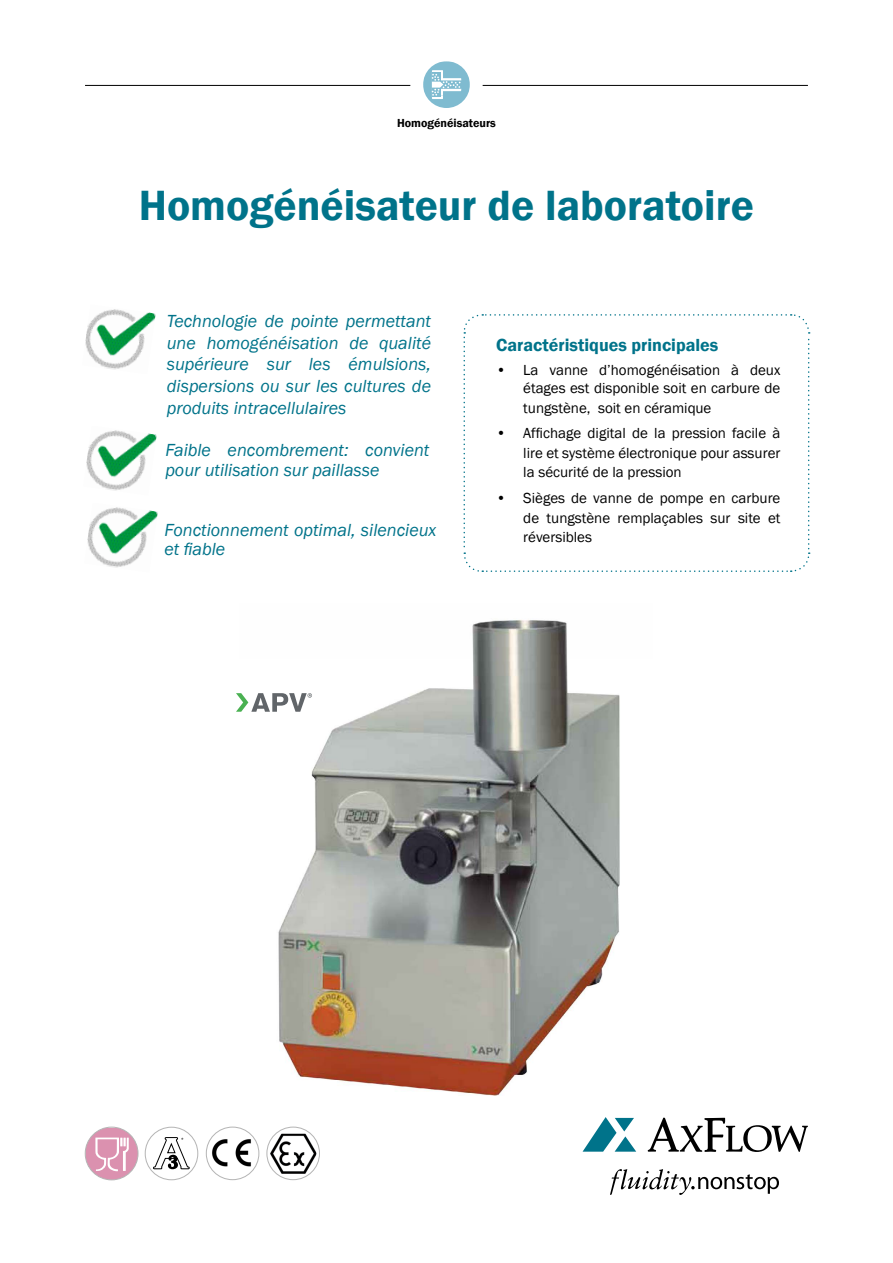
<style>
.page{position:relative;width:893px;height:1263px;background:#fff}
.page>*{position:absolute;margin:0;border:0;box-sizing:border-box;transform-origin:0 0}
.t1{font:600 43.5px "Franklin Gothic";color:#00738a}
.t2{font:italic 18px/21.6px "Franklin Gothic";color:#00738a}
.t3{font:600 18px "Franklin Gothic";color:#00738a}
.t4{font:15px/19.5px "Franklin Gothic";color:#000;text-align:justify}
.t5{font:600 12px "Franklin Gothic";color:#000}
</style>
<div class="page">
<img style="left:278px;top:620px;width:342px;height:476px">
<hr style="left:483px;top:85px;width:325px;height:1px;background:#000">
<hr style="left:85px;top:85px;width:325px;height:1px;background:#000">
<svg style="left:423px;top:61px;width:47px;height:47px"></svg>
<div style="left:440px;top:80px;width:22px;height:9px;background:#7fbbd0"></div>
<svg style="left:432px;top:70px;width:29px;height:29px"></svg>
<svg style="left:583px;top:1117px;width:53px;height:35px"></svg>
<svg style="left:648px;top:1117px;width:160px;height:35px"></svg>
<svg style="left:610px;top:1169px;width:169px;height:26px"></svg>
<svg style="left:85px;top:1127px;width:53px;height:53px"></svg>
<div style="left:85px;top:1127px;width:53px;height:53px;border:1px solid #b4b4b4;border-radius:50%"></div>
<svg style="left:153px;top:1137px;width:37px;height:32px"></svg>
<div style="left:145px;top:1127px;width:53px;height:53px;border:1px solid #b4b4b4;border-radius:50%"></div>
<img style="left:208px;top:1135px;width:51px;height:38px">
<div style="left:206px;top:1127px;width:53px;height:53px;border:1px solid #b4b4b4;border-radius:50%"></div>
<img style="left:270px;top:1134px;width:46px;height:40px">
<div style="left:267px;top:1127px;width:53px;height:53px;border:1px solid #b4b4b4;border-radius:50%"></div>
<svg style="left:236px;top:693px;width:76px;height:19px"></svg>
<svg style="left:463px;top:314px;width:347px;height:258px"></svg>
<img style="left:85px;top:309px;width:71px;height:61px">
<img style="left:86px;top:430px;width:71px;height:61px">
<img style="left:87px;top:507px;width:71px;height:61px">
<p class="t5" style="left:397px;top:116px;width:100px">Homogénéisateurs</p>
<h1 class="t1" style="left:139px;top:178px;width:617px">Homogénéisateur de laboratoire</h1>
<p class="t2" style="left:167px;top:311px;width:266px;text-align:justify">Technologie de pointe permettant une homogénéisation de qualité supérieure sur les émulsions, dispersions ou sur les cultures de produits intracellulaires</p>
<p class="t2" style="left:165px;top:441px;width:266px;line-height:19.5px">Faible encombrement: convient pour utilisation sur paillasse</p>
<p class="t2" style="left:165px;top:520px;width:273px;line-height:19.5px">Fonctionnement optimal, silencieux et fiable</p>
<p class="t3" style="left:496px;top:334px;width:224px">Caractéristiques principales</p>
<p class="t4" style="left:496px;top:361px;width:286px;line-height:18px;text-align:right">• La vanne d’homogénéisation à deux étages est disponible soit en carbure de</p>
<p class="t4" style="left:523px;top:398px;width:190px">tungstène, soit en céramique</p>
<p class="t4" style="left:523px;top:424px;width:259px;text-indent:-27px">• Affichage digital de la pression facile à lire et système électronique pour assurer la sécurité de la pression</p>
<p class="t4" style="left:523px;top:489px;width:259px;text-indent:-27px">• Sièges de vanne de pompe en carbure de tungstène remplaçables sur site et réversibles</p>
</div>
